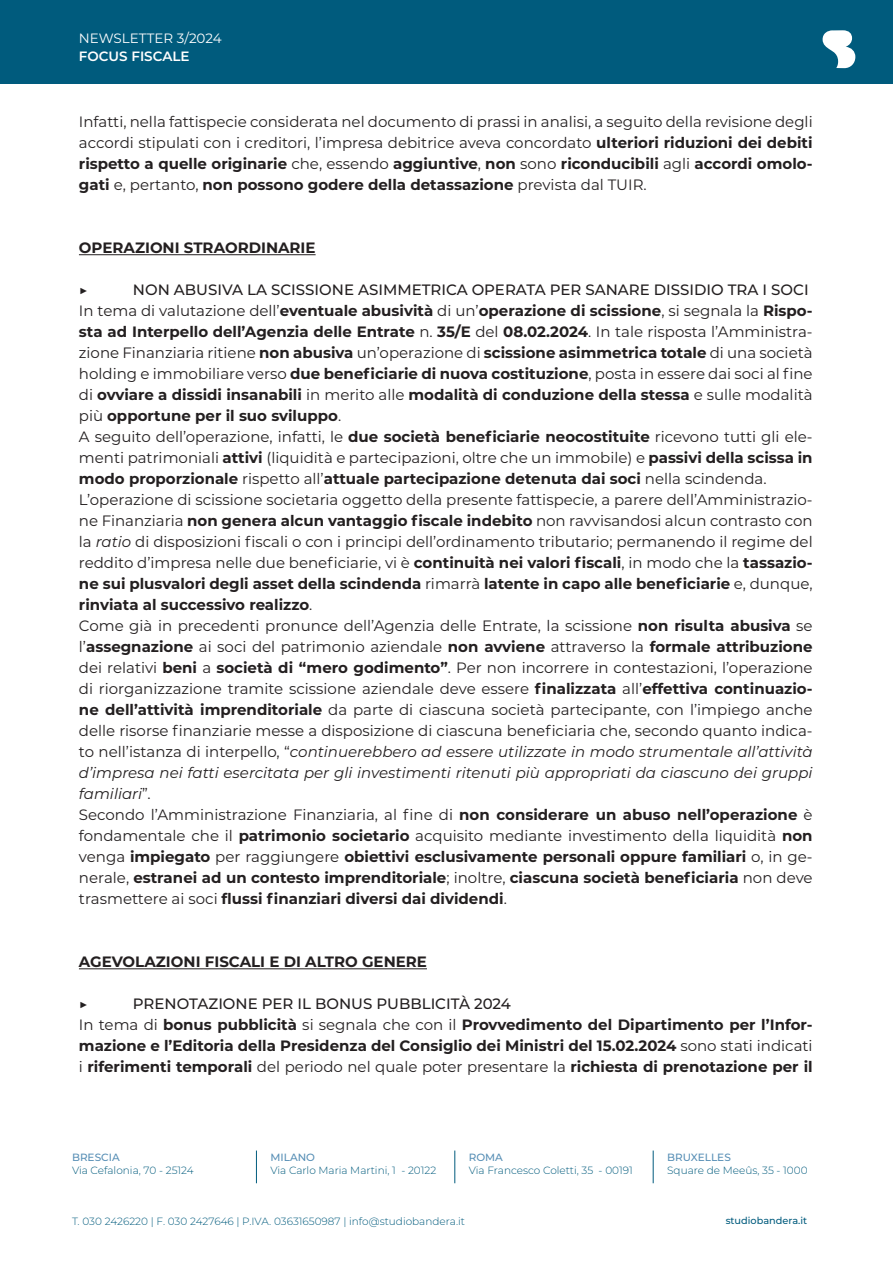
<style>
.page{position:relative;width:893px;height:1263px;background:#fff}
.page>*{position:absolute;margin:0;border:0;box-sizing:border-box;transform-origin:0 0}
.t1{font:15px/21px "Montserrat";color:#231f20;text-align:justify}
.t2{font:700 15px/21px "Montserrat";color:#231f20;text-align:justify}
.t3{font:500 15px "Montserrat";color:#231f20}
.t4{font:13.5px "Montserrat";color:#fff}
.t5{font:600 13.5px "Montserrat";color:#fff}
.t6{font:300 10.5px "Montserrat";color:#005b7d}
.t7{font:500 10.5px "Montserrat";color:#568eb5}
.t8{font:500 9.75px "Montserrat";color:#005b7d}
.s1{font-weight:700}
.s2{font-weight:400}
.s3{font-style:italic}
</style>
<div class="page">
<hr style="left:256px;top:1150px;width:1px;height:33px;background:#005b7d">
<hr style="left:455px;top:1150px;width:1px;height:33px;background:#005b7d">
<hr style="left:653px;top:1150px;width:1px;height:33px;background:#005b7d">
<hr style="left:79px;top:254px;width:237px;height:1px;background:#231f20">
<hr style="left:79px;top:968px;width:348px;height:1px;background:#231f20">
<div style="left:0;top:0;width:893px;height:84px;background:#005b7d"></div>
<svg style="left:823px;top:30px;width:32px;height:38px"></svg>
<p class="t4" style="left:79px;top:29px;width:144px">NEWSLETTER 3/2024</p>
<p class="t5" style="left:79px;top:47px;width:112px">FOCUS FISCALE</p>
<p class="t1" style="left:79px;top:111px;width:735px">Infatti, nella fattispecie considerata nel documento di prassi in analisi, a seguito della revisione degli accordi stipulati con i creditori, l’impresa debitrice aveva concordato <span class="s1">ulteriori riduzioni dei debiti rispetto a quelle originarie</span> che, essendo <span class="s1">aggiuntive</span>, <span class="s1">non</span> sono <span class="s1">riconducibili</span> agli <span class="s1">accordi omolo&shy;gati</span> e, pertanto, <span class="s1">non possono godere della detassazione</span> prevista dal TUIR.</p>
<p class="t2" style="left:79px;top:237px;width:238px">OPERAZIONI STRAORDINARIE</p>
<p class="t1" style="left:79px;top:279px;width:10px">▶</p>
<p class="t3" style="left:133px;top:279px;width:677px">NON ABUSIVA LA SCISSIONE ASIMMETRICA OPERATA PER SANARE DISSIDIO TRA I SOCI</p>
<p class="t2" style="left:79px;top:300px;width:735px"><span class="s2">In tema di valutazione dell’</span>eventuale abusività <span class="s2">di un’</span>operazione di scissione<span class="s2">, si segnala la</span> Rispo&shy;sta ad Interpello dell’Agenzia delle Entrate <span class="s2">n.</span> 35/E <span class="s2">del</span> 08.02.2024<span class="s2">. In tale risposta l’Amministra&shy;zione Finanziaria ritiene</span> non abusiva <span class="s2">un’operazione di</span> scissione asimmetrica totale <span class="s2">di una società holding e immobiliare verso</span> due beneficiarie di nuova costituzione<span class="s2">, posta in essere dai soci al fine di</span> ovviare a dissidi insanabili <span class="s2">in merito alle</span> modalità di conduzione della stessa <span class="s2">e sulle modalità più</span> opportune per il suo sviluppo<span class="s2">.</span></p>
<p class="t1" style="left:79px;top:426px;width:735px">A seguito dell’operazione, infatti, le <span class="s1">due società beneficiarie neocostituite</span> ricevono tutti gli ele&shy;menti patrimoniali <span class="s1">attivi</span> (liquidità e partecipazioni, oltre che un immobile) e <span class="s1">passivi della scissa in modo proporzionale</span> rispetto all’<span class="s1">attuale partecipazione detenuta dai soci</span> nella scindenda.</p>
<p class="t1" style="left:79px;top:489px;width:735px">L’operazione di scissione societaria oggetto della presente fattispecie, a parere dell’Amministrazio&shy;ne Finanziaria <span class="s1">non genera alcun vantaggio fiscale indebito</span> non ravvisandosi alcun contrasto con la <span class="s3">ratio</span> di disposizioni fiscali o con i principi dell’ordinamento tributario; permanendo il regime del reddito d’impresa nelle due beneficiarie, vi è <span class="s1">continuità nei valori fiscali</span>, in modo che la <span class="s1">tassazio&shy;ne sui plusvalori degli asset della scindenda</span> rimarrà <span class="s1">latente in capo alle beneficiarie</span> e, dunque, <span class="s1">rinviata al successivo realizzo</span>.</p>
<p class="t1" style="left:79px;top:615px;width:735px">Come già in precedenti pronunce dell’Agenzia delle Entrate, la scissione <span class="s1">non risulta abusiva</span> se l’<span class="s1">assegnazione</span> ai soci del patrimonio aziendale <span class="s1">non avviene</span> attraverso la <span class="s1">formale attribuzione </span>dei relativi <span class="s1">beni</span> a <span class="s1">società di “mero godimento”</span>. Per non incorrere in contestazioni, l’operazione di riorganizzazione tramite scissione aziendale deve essere <span class="s1">finalizzata</span> all’<span class="s1">effettiva continuazio&shy;ne dell’attività imprenditoriale</span> da parte di ciascuna società partecipante, con l’impiego anche delle risorse finanziarie messe a disposizione di ciascuna beneficiaria che, secondo quanto indica&shy;to nell’istanza di interpello, “<span class="s3">continuerebbero ad essere utilizzate in modo strumentale all’attività d’impresa nei fatti esercitata per gli investimenti ritenuti più appropriati da ciascuno dei gruppi familiari</span>”.</p>
<p class="t2" style="left:79px;top:804px;width:735px"><span class="s2">Secondo l’Amministrazione Finanziaria, al fine di</span> non considerare un abuso nell’operazione <span class="s2">è fondamentale che il</span> patrimonio societario <span class="s2">acquisito mediante investimento della liquidità</span> non <span class="s2">venga</span> impiegato <span class="s2">per raggiungere</span> obiettivi esclusivamente personali oppure familiari <span class="s2">o, in ge&shy;nerale,</span> estranei ad un contesto imprenditoriale<span class="s2">; inoltre,</span> ciascuna società beneficiaria <span class="s2">non deve trasmettere ai soci</span> flussi finanziari diversi dai dividendi<span class="s2">.</span></p>
<p class="t2" style="left:79px;top:951px;width:350px">AGEVOLAZIONI FISCALI E DI ALTRO GENERE</p>
<p class="t1" style="left:79px;top:993px;width:10px">▶</p>
<p class="t3" style="left:133px;top:993px;width:380px">PRENOTAZIONE PER IL BONUS PUBBLICITÀ 2024</p>
<p class="t2" style="left:79px;top:1014px;width:735px"><span class="s2">In tema di</span> bonus pubblicità <span class="s2">si segnala che con il</span> Provvedimento del Dipartimento per l’Infor&shy;mazione e l’Editoria della Presidenza del Consiglio dei Ministri del 15.02.2024 <span class="s2">sono stati indicati i</span> riferimenti temporali <span class="s2">del periodo nel quale poter presentare la</span> richiesta di prenotazione per il</p>
<p class="t7" style="left:72px;top:1150px;width:49px">BRESCIA</p>
<p class="t6" style="left:72px;top:1163px;width:123px">Via Cefalonia, 70 - 25124</p>
<p class="t7" style="left:270px;top:1150px;width:46px">MILANO</p>
<p class="t6" style="left:270px;top:1163px;width:167px">Via Carlo Maria Martini, 1 - 20122</p>
<p class="t7" style="left:469px;top:1150px;width:36px">ROMA</p>
<p class="t6" style="left:469px;top:1163px;width:166px">Via Francesco Coletti, 35 - 00191</p>
<p class="t7" style="left:667px;top:1150px;width:65px">BRUXELLES</p>
<p class="t6" style="left:667px;top:1163px;width:142px">Square de Meeûs, 35 - 1000</p>
<p class="t6" style="left:72px;top:1214px;width:394px">T. 030 2426220 | F. 030 2427646 | P.IVA. 03631650987 | info@studiobandera.it</p>
<p class="t8" style="left:726px;top:1214px;width:83px">studiobandera.it</p>
</div>
